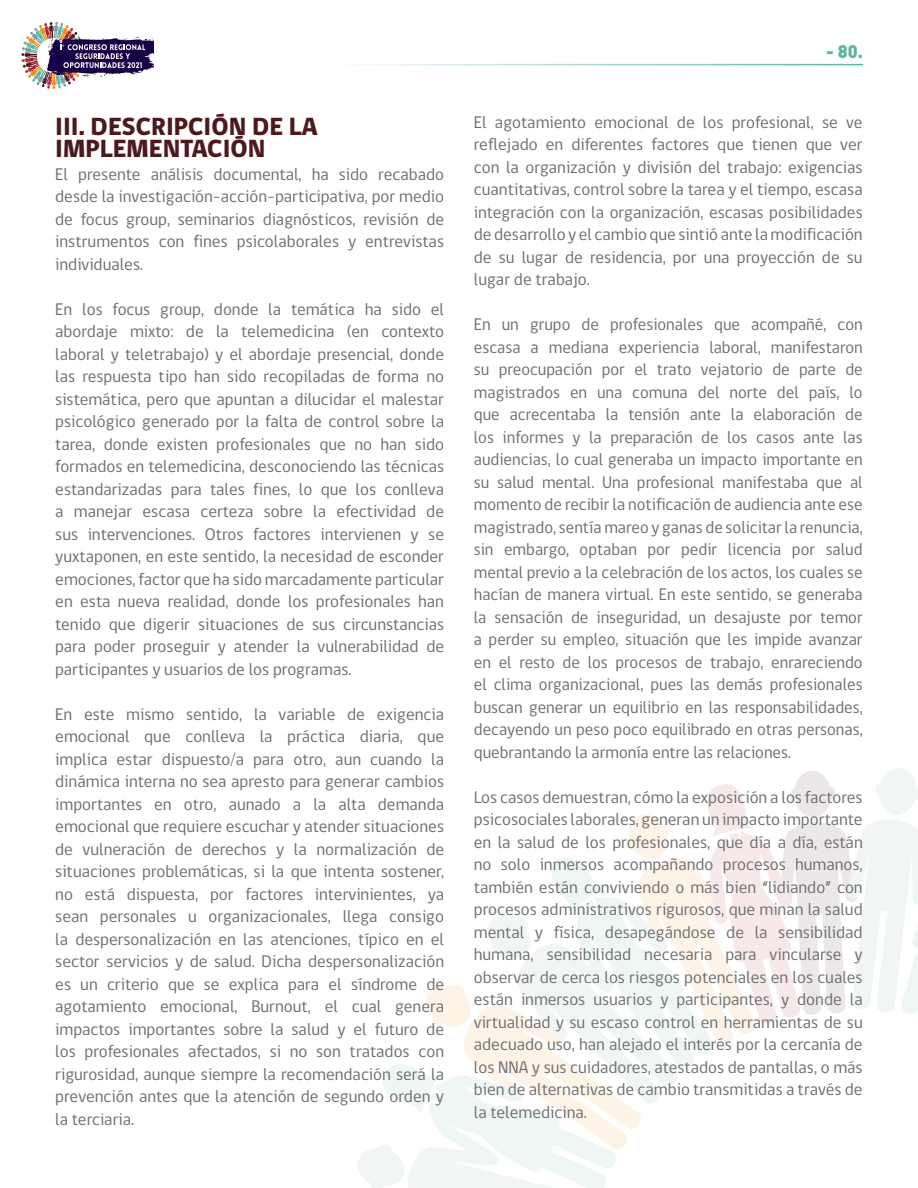
<style>
.page{position:relative;width:918px;height:1188px;background:#fff}
.page>*{position:absolute;margin:0;border:0;box-sizing:border-box;transform-origin:0 0}
.TITULOS{font:800 25.5px/22.5px "gob CL";color:#4d1a1c}
.t1{font:900 18px "DIN";color:#59b59e}
.TEXTO{font:17.25px/22.5px "gob CL";color:#6c6d70;text-align:justify}
</style>
<div class="page">
<svg style="left:21px;top:22px;width:133px;height:67px"></svg>
<svg style="left:358px;top:768px;width:560px;height:420px"></svg>
<p class="TITULOS" style="left:55px;top:116px;width:264px">III. DESCRIPCIÓN DE LA<br>IMPLEMENTACIÓN</p>
<p class="TEXTO" style="left:55px;top:163px;width:390px">El presente análisis documental, ha sido recabado desde la investigación-acción-participativa, por medio de focus group, seminarios diagnósticos, revisión de instrumentos con fines psicolaborales y entrevistas individuales.</p>
<p class="TEXTO" style="left:55px;top:298px;width:390px">En los focus group, donde la temática ha sido el abordaje mixto: de la telemedicina (en contexto laboral y teletrabajo) y el abordaje presencial, donde las respuesta tipo han sido recopiladas de forma no sistemática, pero que apuntan a dilucidar el malestar psicológico generado por la falta de control sobre la tarea, donde existen profesionales que no han sido formados en telemedicina, desconociendo las técnicas estandarizadas para tales fines, lo que los conlleva a manejar escasa certeza sobre la efectividad de sus intervenciones. Otros factores intervienen y se yuxtaponen, en este sentido, la necesidad de esconder emociones, factor que ha sido marcadamente particular en esta nueva realidad, donde los profesionales han tenido que digerir situaciones de sus circunstancias para poder proseguir y atender la vulnerabilidad de participantes y usuarios de los programas.</p>
<p class="TEXTO" style="left:55px;top:703px;width:390px">En este mismo sentido, la variable de exigencia emocional que conlleva la práctica diaria, que implica estar dispuesto/a para otro, aun cuando la dinámica interna no sea apresto para generar cambios importantes en otro, aunado a la alta demanda emocional que requiere escuchar y atender situaciones de vulneración de derechos y la normalización de situaciones problemáticas, si la que intenta sostener, no está dispuesta, por factores intervinientes, ya sean personales u organizacionales, llega consigo la despersonalización en las atenciones, típico en el sector servicios y de salud. Dicha despersonalización es un criterio que se explica para el síndrome de agotamiento emocional, Burnout, el cual genera impactos importantes sobre la salud y el futuro de los profesionales afectados, si no son tratados con rigurosidad, aunque siempre la recomendación será la prevención antes que la atención de segundo orden y la terciaria.</p>
<p class="t1" style="left:826px;top:39px;width:38px">- 80.</p>
<p class="TEXTO" style="left:474px;top:111px;width:390px">El agotamiento emocional de los profesional, se ve reflejado en diferentes factores que tienen que ver con la organización y división del trabajo: exigencias cuantitativas, control sobre la tarea y el tiempo, escasa integración con la organización, escasas posibilidades de desarrollo y el cambio que sintió ante la modificación de su lugar de residencia, por una proyección de su lugar de trabajo.</p>
<p class="TEXTO" style="left:474px;top:314px;width:390px">En un grupo de profesionales que acompañé, con escasa a mediana experiencia laboral, manifestaron su preocupación por el trato vejatorio de parte de magistrados en una comuna del norte del país, lo que acrecentaba la tensión ante la elaboración de los informes y la preparación de los casos ante las audiencias, lo cual generaba un impacto importante en su salud mental. Una profesional manifestaba que al momento de recibir la notificación de audiencia ante ese magistrado, sentía mareo y ganas de solicitar la renuncia, sin embargo, optaban por pedir licencia por salud mental previo a la celebración de los actos, los cuales se hacían de manera virtual. En este sentido, se generaba la sensación de inseguridad, un desajuste por temor a perder su empleo, situación que les impide avanzar en el resto de los procesos de trabajo, enrareciendo el clima organizacional, pues las demás profesionales buscan generar un equilibrio en las responsabilidades, decayendo un peso poco equilibrado en otras personas, quebrantando la armonía entre las relaciones.</p>
<p class="TEXTO" style="left:474px;top:786px;width:390px">Los casos demuestran, cómo la exposición a los factores psicosociales laborales, generan un impacto importante en la salud de los profesionales, que día a día, están no solo inmersos acompañando procesos humanos, también están conviviendo o más bien “lidiando” con procesos administrativos rigurosos, que minan la salud mental y física, desapegándose de la sensibilidad humana, sensibilidad necesaria para vincularse y observar de cerca los riesgos potenciales en los cuales están inmersos usuarios y participantes, y donde la virtualidad y su escaso control en herramientas de su adecuado uso, han alejado el interés por la cercanía de los NNA y sus cuidadores, atestados de pantallas, o más bien de alternativas de cambio transmitidas a través de la telemedicina.</p>
</div>
